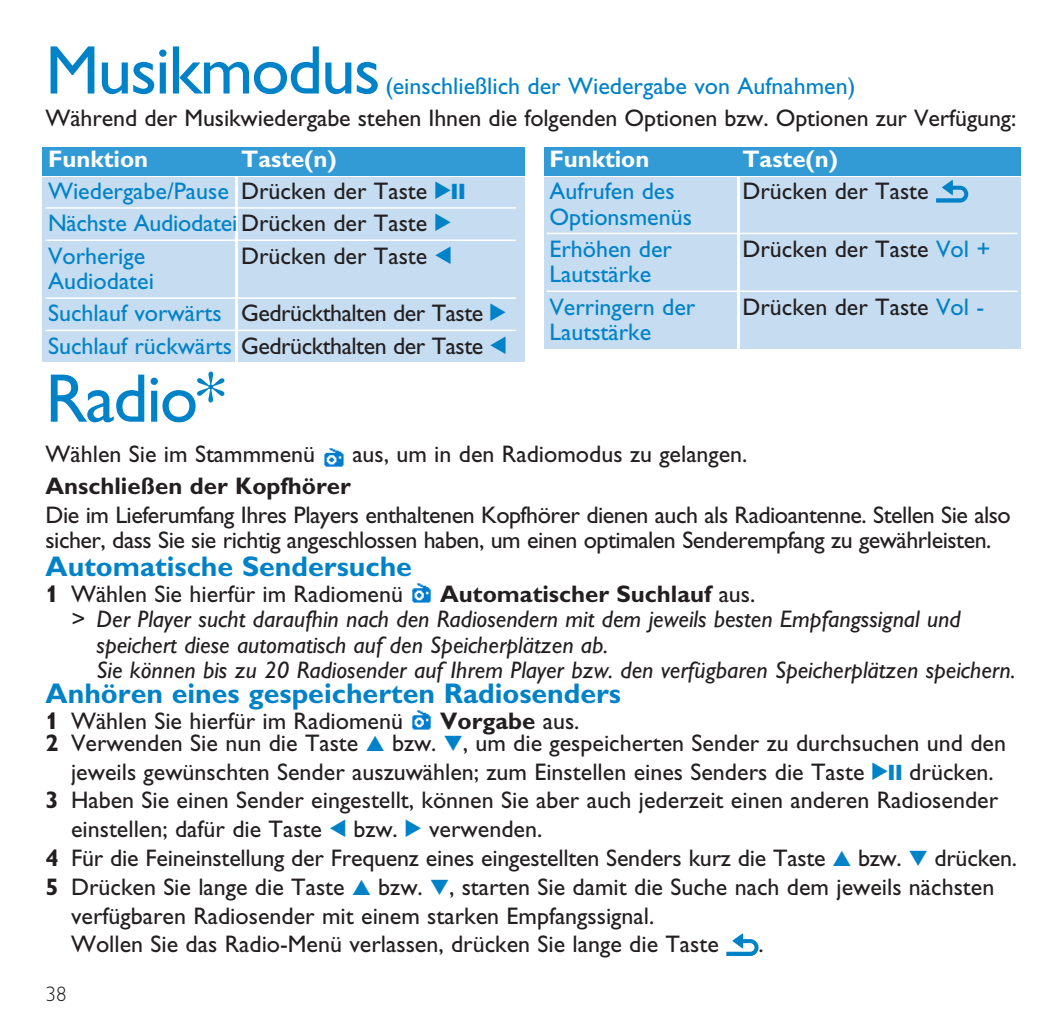
<style>
.page{position:relative;width:1063px;height:1021px;background:#fff}
.page>*{position:absolute;margin:0;border:0;box-sizing:border-box;transform-origin:0 0}
.t1{font:69px "Gill Alt One";letter-spacing:-.025em;color:#0082c8}
.t2{font:700 28.5px "Gill Alt One";color:#0082c8}
.t3{font:24px/32.4px "Gill Alt One";color:#231f20}
.t4{font:italic 24px "Gill Alt One";color:#231f20}
.t5{font:24px/32.4px "Gill Alt One";color:#0082c8}
.t6{font:24px/25.5px "Gill Alt One";letter-spacing:-.02em;color:#231f20}
.t7{font:700 24px "Gill Alt One";color:#231f20}
.t8{font:700 24px "Gill Alt One";color:#fff}
.t9{font:300 21px "Gill Alt One";color:#231f20}
.s1{font-weight:700;color:#fff}
.s2{color:#231f20}
.s3{font-family:"Audio Four 4"}
.s4{color:#0082c8}
.s5{font-family:"Audio Four 4";color:#0082c8}
.s6{font-weight:700}
.s7{font-weight:400}
</style>
<div class="page">
<div style="left:544px;top:177px;width:193px;height:171px;background:#c5dcf1"></div>
<div style="left:740px;top:177px;width:280px;height:171px;background:#c5dcf1"></div>
<svg style="left:726px;top:933px;width:33px;height:23px"></svg>
<img style="left:412px;top:710px;width:19px;height:20px">
<img style="left:412px;top:583px;width:19px;height:20px">
<img style="left:324px;top:448px;width:20px;height:19px">
<div style="left:544px;top:147px;width:476px;height:29px;background:#329bd5"></div>
<div style="left:43px;top:177px;width:192px;height:185px;background:#c5dcf1"></div>
<div style="left:238px;top:177px;width:287px;height:185px;background:#c5dcf1"></div>
<div style="left:43px;top:147px;width:482px;height:29px;background:#329bd5"></div>
<hr style="left:46px;top:207px;width:470px;height:2px;background:#fff">
<hr style="left:46px;top:239px;width:470px;height:2px;background:#fff">
<hr style="left:46px;top:297px;width:470px;height:2px;background:#fff">
<hr style="left:46px;top:330px;width:470px;height:1px;background:#fff">
<hr style="left:547px;top:233px;width:470px;height:1px;background:#fff">
<hr style="left:547px;top:290px;width:470px;height:2px;background:#fff">
<svg style="left:936px;top:180px;width:32px;height:23px"></svg>
<h1 class="t1" style="left:46px;top:46px;width:337px">Musikmodus</h1>
<p class="t5" style="left:386px;top:72px;width:471px">(einschließlich der Wiedergabe von Aufnahmen)</p>
<p class="t3" style="left:46px;top:104px;width:972px">Während der Musikwiedergabe stehen Ihnen die folgenden Optionen bzw. Optionen zur Verfügung:</p>
<p class="t8" style="left:48px;top:150px;width:102px">Funktion</p>
<p class="t5" style="left:48px;top:145px;width:418px;text-indent:193px"><span class="s1">Taste(n)<br></span>Wiedergabe/Pause <span class="s2">Drücken der Taste</span> <span class="s3">2;<br></span>Nächste Audiodatei <span class="s2">Drücken der Taste</span> <span class="s3">2<br></span>Vorherige</p>
<p class="t8" style="left:549px;top:150px;width:102px">Funktion</p>
<p class="t8" style="left:742px;top:150px;width:97px">Taste(n)</p>
<p class="t5" style="left:549px;top:177px;width:127px">Aufrufen des</p>
<p class="t3" style="left:742px;top:177px;width:188px">Drücken der Taste</p>
<p class="t5" style="left:549px;top:203px;width:144px">Optionsmenüs<br>Erhöhen der</p>
<p class="t3" style="left:742px;top:235px;width:250px">Drücken der Taste <span class="s4">Vol +</span></p>
<p class="t3" style="left:241px;top:242px;width:212px">Drücken der Taste <span class="s5">1</span></p>
<p class="t3" style="left:48px;top:267px;width:460px"><span class="s4">Audiodatei<br>Suchlauf vorwärts</span> Gedrückthalten der Taste <span class="s5">2<br></span><span class="s4">Suchlauf rückwärts</span> Gedrückthalten der Taste <span class="s5">1</span></p>
<p class="t5" style="left:549px;top:261px;width:148px">Lautstärke<br>Verringern der</p>
<p class="t3" style="left:742px;top:293px;width:243px">Drücken der Taste <span class="s4">Vol -</span></p>
<p class="t5" style="left:549px;top:318px;width:103px">Lautstärke</p>
<h1 class="t1" style="left:46px;top:374px;width:181px">Radio*</h1>
<p class="t3" style="left:46px;top:441px;width:271px">Wählen Sie im Stammmenü</p>
<p class="t3" style="left:352px;top:441px;width:397px">aus, um in den Radiomodus zu gelangen.</p>
<p class="t7" style="left:46px;top:478px;width:307px">Anschließen der Kopfhörer</p>
<p class="t6" style="left:46px;top:504px;width:967px">Die im Lieferumfang Ihres Players enthaltenen Kopfhörer dienen auch als Radioantenne. Stellen Sie also sicher, dass Sie sie richtig angeschlossen haben, um einen optimalen Senderempfang zu gewährleisten.</p>
<p class="t2" style="left:46px;top:556px;width:368px">Automatische Sendersuche</p>
<p class="t3" style="left:46px;top:580px;width:359px"><span class="s6">1</span> Wählen Sie hierfür im Radiomenü</p>
<p class="t7" style="left:440px;top:585px;width:317px">Automatischer Suchlauf <span class="s7">aus.</span></p>
<p class="t4" style="left:71px;top:610px;width:891px">&gt; Der Player sucht daraufhin nach den Radiosendern mit dem jeweils besten Empfangssignal und</p>
<p class="t4" style="left:97px;top:636px;width:513px">speichert diese automatisch auf den Speicherplätzen ab.</p>
<p class="t4" style="left:97px;top:661px;width:920px">Sie können bis zu 20 Radiosender auf Ihrem Player bzw. den verfügbaren Speicherplätzen speichern.</p>
<p class="t2" style="left:46px;top:683px;width:577px">Anhören eines gespeicherten Radiosenders</p>
<p class="t3" style="left:46px;top:707px;width:359px"><span class="s6">1</span> Wählen Sie hierfür im Radiomenü</p>
<p class="t3" style="left:46px;top:712px;width:962px;line-height:21.9px;text-indent:395px"><span class="s6">Vorgabe</span> aus.<br><span class="s6">2</span> Verwenden Sie nun die Taste <span class="s5">3</span> bzw. <span class="s5">4</span>, um die gespeicherten Sender zu durchsuchen und den</p>
<p class="t3" style="left:71px;top:757px;width:924px">jeweils gewünschten Sender auszuwählen; zum Einstellen eines Senders die Taste <span class="s5">2;</span> drücken.</p>
<p class="t3" style="left:46px;top:786px;width:954px"><span class="s6">3</span> Haben Sie einen Sender eingestellt, können Sie aber auch jederzeit einen anderen Radiosender</p>
<p class="t3" style="left:71px;top:815px;width:473px">einstellen; dafür die Taste <span class="s5">1</span> bzw. <span class="s5">2</span> verwenden.</p>
<p class="t3" style="left:46px;top:844px;width:973px"><span class="s6">4</span> Für die Feineinstellung der Frequenz eines eingestellten Senders kurz die Taste <span class="s5">3</span> bzw. <span class="s5">4</span> drücken.</p>
<p class="t3" style="left:46px;top:873px;width:950px"><span class="s6">5</span> Drücken Sie lange die Taste <span class="s5">3</span> bzw. <span class="s5">4</span>, starten Sie damit die Suche nach dem jeweils nächsten</p>
<p class="t3" style="left:71px;top:901px;width:585px">verfügbaren Radiosender mit einem starken Empfangssignal.</p>
<p class="t3" style="left:71px;top:930px;width:649px">Wollen Sie das Radio-Menü verlassen, drücken Sie lange die Taste</p>
<p class="t3" style="left:758px;top:930px;width:7px">.</p>
<p class="t9" style="left:46px;top:986px;width:22px">38</p>
</div>
